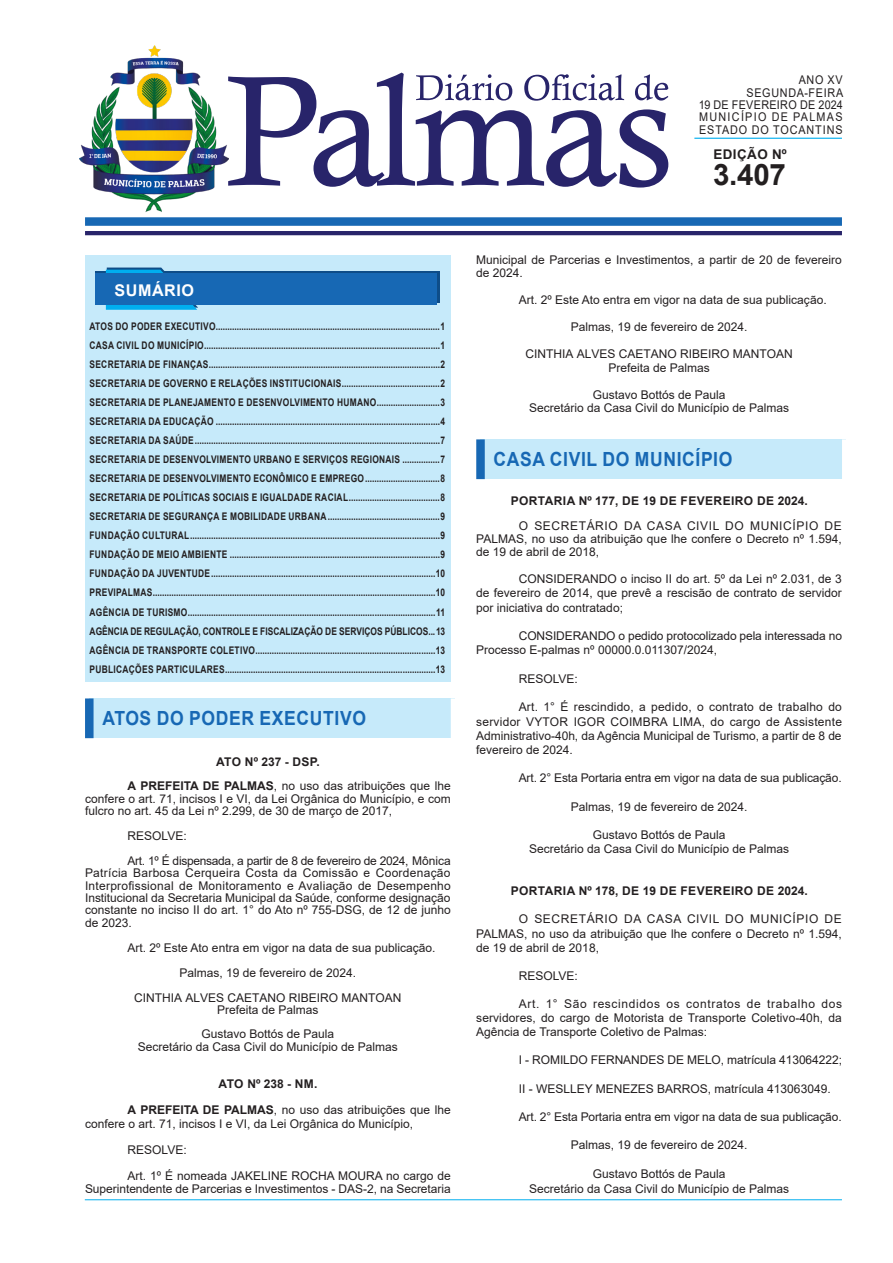
<style>
.page{position:relative;width:893px;height:1263px;background:#fff}
.page>*{position:absolute;margin:0;border:0;box-sizing:border-box;transform-origin:0 0}
.t1{font:700 29.55px "Arial";color:#231f20}
.t2{font:700 19.5px "Arial";letter-spacing:.035em;color:#1768b4;scale:.9 1}
.t3{font:700 16.2px "Arial";letter-spacing:.035em;color:#fff}
.t4{font:700 13.35px "Arial";letter-spacing:.035em;color:#231f20}
.t5{font:12px/14.2px "Arial";color:#231f20;text-align:justify}
.t6{font:700 12px "Arial";letter-spacing:.035em;color:#231f20}
.t7{font:12px/12.3px "Arial";letter-spacing:.065em;color:#231f20;text-align:right;scale:.9 1}
.t8{font:12px/24.9px "Arial";letter-spacing:-.025em;color:#231f20}
.t9{font:700 12px/24.6px "Arial";letter-spacing:.015em;color:#231f20}
.t10{font:700 12px/26.1px "Arial";letter-spacing:.01em;color:#231f20}
.t11{font:700 10.5px/19px "Arial";letter-spacing:.035em;color:#231f20;text-align:justify;scale:.8 1}
.s1{font-weight:400}
</style>
<div class="page">
<div style="left:85px;top:255px;width:366px;height:426px;background:#c6eafa"></div>
<div style="left:85px;top:217px;width:757px;height:9px;background:#1768b4"></div>
<hr style="left:85px;top:231px;width:757px;height:4px;background:#28246a">
<hr style="left:694px;top:138px;width:148px;height:1px;background:#00aeef">
<svg style="left:229px;top:73px;width:439px;height:115px"></svg>
<svg style="left:96px;top:272px;width:344px;height:31px"></svg>
<svg style="left:106px;top:268px;width:92px;height:42px"></svg>
<div style="left:96px;top:274px;width:341px;height:31px;background:#1768b4"></div>
<hr style="left:85px;top:1199px;width:757px;height:1px;background:#00aeef">
<img style="left:80px;top:46px;width:149px;height:166px">
<div style="left:89px;top:698px;width:366px;height:40px;background:#c6eafa"></div>
<div style="left:85px;top:698px;width:9px;height:40px;background:#1768b4"></div>
<div style="left:451px;top:698px;width:8px;height:40px;background:#fff"></div>
<div style="left:480px;top:439px;width:366px;height:40px;background:#c6eafa"></div>
<div style="left:476px;top:439px;width:9px;height:40px;background:#1768b4"></div>
<div style="left:842px;top:439px;width:8px;height:40px;background:#fff"></div>
<p class="t7" style="left:699px;top:74px;width:162px">ANO XV<br>SEGUNDA-FEIRA<br>19 DE FEVEREIRO DE 2024<br>MUNICÍPIO DE PALMAS<br>ESTADO DO TOCANTINS</p>
<h1 class="t1" style="left:713px;top:154px;width:74px">3.407</h1>
<p class="t4" style="left:713px;top:145px;width:75px">EDIÇÃO Nº</p>
<h3 class="t3" style="left:114px;top:279px;width:81px">SUMÁRIO</h3>
<p class="t11" style="left:90px;top:317px;width:446px">ATOS DO PODER EXECUTIVO................................................................................................1<br>CASA CIVIL DO MUNICÍPIO.....................................................................................................1<br>SECRETARIA DE FINANÇAS...................................................................................................2<br>SECRETARIA DE GOVERNO E RELAÇÕES INSTITUCIONAIS..........................................2<br>SECRETARIA DE PLANEJAMENTO E DESENVOLVIMENTO HUMANO...........................3<br>SECRETARIA DA EDUCAÇÃO ................................................................................................4<br>SECRETARIA DA SAÚDE.........................................................................................................7<br>SECRETARIA DE DESENVOLVIMENTO URBANO E SERVIÇOS REGIONAIS ................7<br>SECRETARIA DE DESENVOLVIMENTO ECONÔMICO E EMPREGO................................8<br>SECRETARIA DE POLÍTICAS SOCIAIS E IGUALDADE RACIAL.......................................8<br>SECRETARIA DE SEGURANÇA E MOBILIDADE URBANA ................................................9<br>FUNDAÇÃO CULTURAL...........................................................................................................9<br>FUNDAÇÃO DE MEIO AMBIENTE ..........................................................................................9<br>FUNDAÇÃO DA JUVENTUDE................................................................................................10<br>PREVIPALMAS.........................................................................................................................10<br>AGÊNCIA DE TURISMO..........................................................................................................11<br>AGÊNCIA DE REGULAÇÃO, CONTROLE E FISCALIZAÇÃO DE SERVIÇOS PÚBLICOS...13<br>AGÊNCIA DE TRANSPORTE COLETIVO.............................................................................13<br>PUBLICAÇÕES PARTICULARES..........................................................................................13</p>
<h2 class="t2" style="left:102px;top:705px;width:294px">ATOS DO PODER EXECUTIVO</h2>
<p class="t9" style="left:128px;top:749px;width:325px;text-indent:89px">ATO Nº 237 - DSP.<br>A PREFEITA DE PALMAS<span class="s1">, no uso das atribuições que lhe</span></p>
<p class="t5" style="left:85px;top:792px;width:367px;line-height:12.3px">confere o art. 71, incisos I e VI, da Lei Orgânica do Município, e com fulcro no art. 45 da Lei nº 2.299, de 30 de março de 2017,</p>
<p class="t8" style="left:128px;top:823px;width:325px">RESOLVE:<br>Art. 1º É dispensada, a partir de 8 de fevereiro de 2024, Mônica</p>
<p class="t5" style="left:85px;top:866px;width:367px;line-height:12.5px">Patrícia Barbosa Cerqueira Costa da Comissão e Coordenação Interprofissional de Monitoramento e Avaliação de Desempenho Institucional da Secretaria Municipal da Saúde, conforme designação constante no inciso II do art. 1° do Ato nº 755-DSG, de 12 de junho de 2023.</p>
<p class="t5" style="left:128px;top:940px;width:309px">Art. 2º Este Ato entra em vigor na data de sua publicação.</p>
<p class="t5" style="left:179px;top:965px;width:178px">Palmas, 19 de fevereiro de 2024.</p>
<p class="t5" style="left:134px;top:990px;width:269px">CINTHIA ALVES CAETANO RIBEIRO MANTOAN</p>
<p class="t5" style="left:202px;top:997px;width:134px;line-height:24.6px;text-align:center">Prefeita de Palmas<br>Gustavo Bottós de Paula</p>
<p class="t5" style="left:138px;top:1039px;width:262px">Secretário da Casa Civil do Município de Palmas</p>
<p class="t10" style="left:128px;top:1071px;width:325px;text-indent:91px">ATO Nº 238 - NM.<br>A PREFEITA DE PALMAS<span class="s1">, no uso das atribuições que lhe</span></p>
<p class="t5" style="left:128px;top:1110px;width:325px;line-height:26.1px;text-align:left;text-indent:-43px">confere o art. 71, incisos I e VI, da Lei Orgânica do Município,<br>RESOLVE:<br>Art. 1º É nomeada JAKELINE ROCHA MOURA no cargo de</p>
<p class="t5" style="left:85px;top:1182px;width:367px">Superintendente de Parcerias e Investimentos - DAS-2, na Secretaria</p>
<p class="t5" style="left:476px;top:253px;width:367px;line-height:13.5px">Municipal de Parcerias e Investimentos, a partir de 20 de fevereiro de 2024.</p>
<p class="t5" style="left:519px;top:293px;width:309px">Art. 2º Este Ato entra em vigor na data de sua publicação.</p>
<p class="t5" style="left:571px;top:320px;width:178px">Palmas, 19 de fevereiro de 2024.</p>
<p class="t5" style="left:525px;top:347px;width:269px;line-height:13.5px;text-align:center">CINTHIA ALVES CAETANO RIBEIRO MANTOAN<br>Prefeita de Palmas</p>
<p class="t5" style="left:529px;top:388px;width:262px;line-height:13.5px;text-align:center">Gustavo Bottós de Paula<br>Secretário da Casa Civil do Município de Palmas</p>
<h2 class="t2" style="left:494px;top:446px;width:267px">CASA CIVIL DO MUNICÍPIO</h2>
<p class="t6" style="left:511px;top:492px;width:299px">PORTARIA Nº 177, DE 19 DE FEVEREIRO DE 2024.</p>
<p class="t5" style="left:476px;top:519px;width:367px;line-height:12.8px;text-indent:43px">O SECRETÁRIO DA CASA CIVIL DO MUNICÍPIO DE PALMAS, no uso da atribuição que lhe confere o Decreto nº 1.594, de 19 de abril de 2018,</p>
<p class="t5" style="left:476px;top:572px;width:367px;text-indent:43px">CONSIDERANDO o inciso II do art. 5º da Lei nº 2.031, de 3 de fevereiro de 2014, que prevê a rescisão de contrato de servidor por iniciativa do contratado;</p>
<p class="t5" style="left:476px;top:629px;width:367px;text-indent:43px">CONSIDERANDO o pedido protocolizado pela interessada no<br>Processo E-palmas nº 00000.0.011307/2024,</p>
<p class="t5" style="left:519px;top:671px;width:61px">RESOLVE:</p>
<p class="t5" style="left:476px;top:700px;width:367px;text-indent:43px">Art. 1° É rescindido, a pedido, o contrato de trabalho do servidor VYTOR IGOR COIMBRA LIMA, do cargo de Assistente Administrativo-40h, da Agência Municipal de Turismo, a partir de 8 de fevereiro de 2024.</p>
<p class="t5" style="left:519px;top:771px;width:324px">Art. 2° Esta Portaria entra em vigor na data de sua publicação.</p>
<p class="t5" style="left:571px;top:799px;width:178px">Palmas, 19 de fevereiro de 2024.</p>
<p class="t5" style="left:529px;top:827px;width:262px;text-align:center">Gustavo Bottós de Paula<br>Secretário da Casa Civil do Município de Palmas</p>
<p class="t6" style="left:511px;top:882px;width:299px">PORTARIA Nº 178, DE 19 DE FEVEREIRO DE 2024.</p>
<p class="t5" style="left:476px;top:912px;width:367px;text-indent:43px">O SECRETÁRIO DA CASA CIVIL DO MUNICÍPIO DE PALMAS, no uso da atribuição que lhe confere o Decreto nº 1.594, de 19 de abril de 2018,</p>
<p class="t5" style="left:519px;top:968px;width:61px">RESOLVE:</p>
<p class="t5" style="left:476px;top:997px;width:367px;text-indent:43px">Art. 1° São rescindidos os contratos de trabalho dos servidores, do cargo de Motorista de Transporte Coletivo-40h, da Agência de Transporte Coletivo de Palmas:</p>
<p class="t5" style="left:519px;top:1053px;width:325px">I - ROMILDO FERNANDES DE MELO, matrícula 413064222;</p>
<p class="t5" style="left:519px;top:1081px;width:313px">II - WESLLEY MENEZES BARROS, matrícula 413063049.</p>
<p class="t5" style="left:519px;top:1109px;width:324px">Art. 2° Esta Portaria entra em vigor na data de sua publicação.</p>
<p class="t5" style="left:571px;top:1137px;width:178px">Palmas, 19 de fevereiro de 2024.</p>
<p class="t5" style="left:529px;top:1166px;width:262px;line-height:14.7px;text-align:center">Gustavo Bottós de Paula<br>Secretário da Casa Civil do Município de Palmas</p>
</div>
